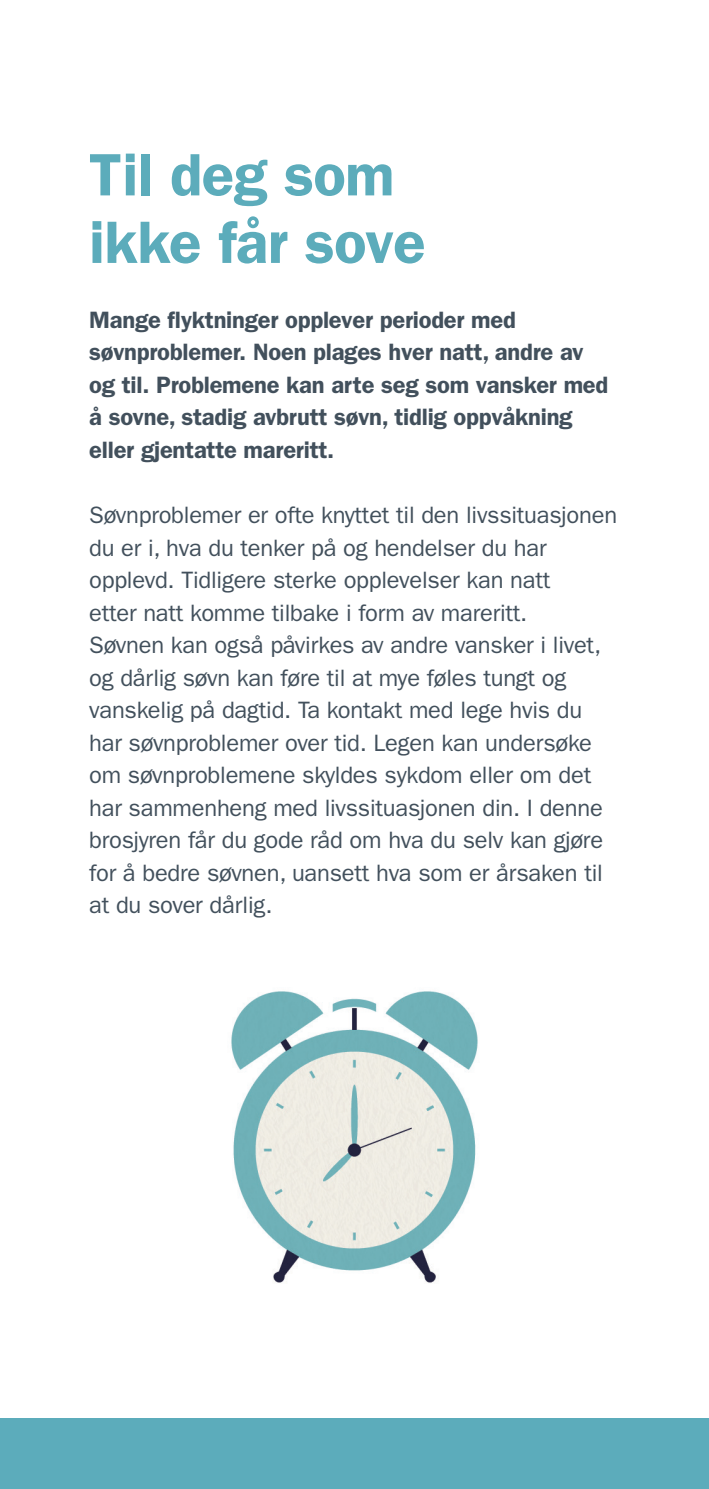
<style>
.page{position:relative;width:709px;height:1489px;background:#fff}
.page>*{position:absolute;margin:0;border:0;box-sizing:border-box;transform-origin:0 0}
.t1{font:600 60px/67.5px "ITC Franklin Gothic Std";letter-spacing:-.01em;color:#5cacbb}
.t2{font:23.75px/32.5px "ITC Franklin Gothic Std";letter-spacing:-.01em;color:#42505c}
.t3{font:600 23.75px/32.5px "ITC Franklin Gothic Std";letter-spacing:-.01em;color:#42505c}
</style>
<div class="page">
<div style="left:0;top:1417px;width:709px;height:71px;background:#5cacbb"></div>
<img style="left:231px;top:991px;width:247px;height:292px">
<h1 class="t1" style="left:89px;top:141px;width:338px">Til deg som ikke får sove</h1>
<p class="t3" style="left:89px;top:303px;width:520px">Mange flyktninger opplever perioder med søvnproblemer. Noen plages hver natt, andre av og til. Problemene kan arte seg som vansker med å sovne, stadig avbrutt søvn, tidlig oppvåkning eller gjentatte mareritt.</p>
<p class="t2" style="left:89px;top:499px;width:529px">Søvnproblemer er ofte knyttet til den livssituasjonen du er i, hva du tenker på og hendelser du har opplevd. Tidligere sterke opplevelser kan natt<br>etter natt komme tilbake i form av mareritt.<br>Søvnen kan også påvirkes av andre vansker i livet, og dårlig søvn kan føre til at mye føles tungt og vanskelig på dagtid. Ta kontakt med lege hvis du har søvnproblemer over tid. Legen kan undersøke om søvnproblemene skyldes sykdom eller om det har sammenheng med livssituasjonen din. I denne brosjyren får du gode råd om hva du selv kan gjøre for å bedre søvnen, uansett hva som er årsaken til at du sover dårlig.</p>
</div>
